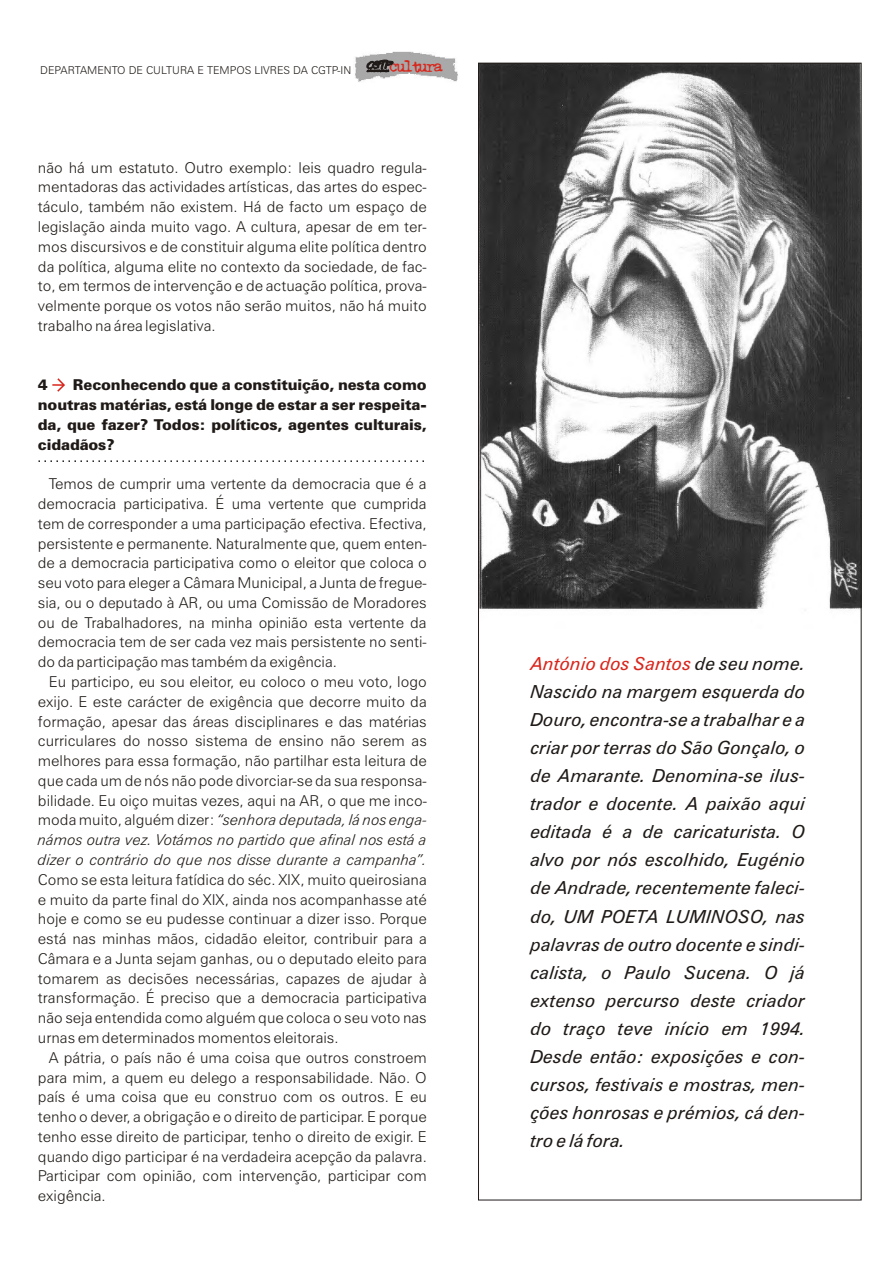
<style>
.page{position:relative;width:894px;height:1263px;background:#fff}
.page>*{position:absolute;margin:0;border:0;box-sizing:border-box;transform-origin:0 0}
.t1{font:italic 18px/28px "Zurich BT";color:#1f1a17;text-align:justify}
.t2{font:15px/19.8px "Zurich Lt BT";color:#1f1a17;text-align:justify}
.t3{font:15px/19.8px "Zurich Blk BT";letter-spacing:-.01em;color:#1f1a17;text-align:justify}
.t4{font:14.1px "Triumph Tippa";color:#d9261c}
.t5{font:10.95px "Zurich Lt BT";color:#1f1a17}
.s1{font-style:italic}
.s2{color:#d9261c}
</style>
<div class="page">
<img style="left:480px;top:65px;width:379px;height:544px">
<svg style="left:38px;top:460px;width:386px;height:2px"></svg>
<svg style="left:52px;top:378px;width:13px;height:14px"></svg>
<img style="left:355px;top:51px;width:103px;height:31px">
<svg style="left:367px;top:60px;width:26px;height:13px"></svg>
<p class="t5" style="left:40px;top:66px;width:313px">DEPARTAMENTO DE CULTURA E TEMPOS LIVRES DA CGTP-IN</p>
<p class="t4" style="left:390px;top:55px;width:55px">cu tl ura</p>
<p class="t2" style="left:38px;top:159px;width:390px">não há um estatuto. Outro exemplo: leis quadro regula&shy;mentadoras das actividades artísticas, das artes do espec&shy;táculo, também não existem. Há de facto um espaço de legislação ainda muito vago. A cultura, apesar de em ter&shy;mos discursivos e de constituir alguma elite política dentro da política, alguma elite no contexto da sociedade, de fac&shy;to, em termos de intervenção e de actuação política, prova&shy;velmente porque os votos não serão muitos, não há muito trabalho na área legislativa.</p>
<p class="t3" style="left:38px;top:376px;width:390px;text-indent:35px">Reconhecendo que a constituição, nesta como noutras matérias, está longe de estar a ser respeita&shy;da, que fazer? Todos: políticos, agentes culturais, cidadãos?</p>
<p class="t2" style="left:38px;top:475px;width:390px;text-indent:11px">Temos de cumprir uma vertente da democracia que é a democracia participativa. É uma vertente que cumprida tem de corresponder a uma participação efectiva. Efectiva, persistente e permanente. Naturalmente que, quem enten&shy;de a democracia participativa como o eleitor que coloca o seu voto para eleger a Câmara Municipal, a Junta de fregue&shy;sia, ou o deputado à AR, ou uma Comissão de Moradores ou de Trabalhadores, na minha opinião esta vertente da democracia tem de ser cada vez mais persistente no senti&shy;do da participação mas também da exigência.</p>
<p class="t2" style="left:38px;top:673px;width:391px;text-indent:11px">Eu participo, eu sou eleitor, eu coloco o meu voto, logo exijo. E este carácter de exigência que decorre muito da formação, apesar das áreas disciplinares e das matérias curriculares do nosso sistema de ensino não serem as melhores para essa formação, não partilhar esta leitura de que cada um de nós não pode divorciar-se da sua responsa&shy;bilidade. Eu oiço muitas vezes, aqui na AR, o que me inco&shy;moda muito, alguém dizer: <span class="s1">“senhora deputada, lá nos enga&shy;námos outra vez. Votámos no partido que afinal nos está a dizer o contrário do que nos disse durante a campanha”.</span></p>
<p class="t2" style="left:38px;top:871px;width:390px">Como se esta leitura fatídica do séc. XIX, muito queirosiana e muito da parte final do XIX, ainda nos acompanhasse até hoje e como se eu pudesse continuar a dizer isso. Porque está nas minhas mãos, cidadão eleitor, contribuir para a Câmara e a Junta sejam ganhas, ou o deputado eleito para tomarem as decisões necessárias, capazes de ajudar à transformação. É preciso que a democracia participativa não seja entendida como alguém que coloca o seu voto nas urnas em determinados momentos eleitorais.</p>
<p class="t2" style="left:38px;top:1049px;width:390px;text-indent:11px">A pátria, o país não é uma coisa que outros constroem para mim, a quem eu delego a responsabilidade. Não. O país é uma coisa que eu construo com os outros. E eu tenho o dever, a obrigação e o direito de participar. E porque tenho esse direito de participar, tenho o direito de exigir. E quando digo participar é na verdadeira acepção da palavra.<br>Participar com opinião, com intervenção, participar com exigência.</p>
<p class="t3" style="left:38px;top:376px;width:11px">4</p>
<p class="t1" style="left:531px;top:651px;width:277px"><span class="s2">António dos Santos</span> de seu nome.<br>Nascido na margem esquerda do Douro, encontra-se a trabalhar e a criar por terras do São Gonçalo, o de Amarante. Denomina-se ilus&shy;trador e docente. A paixão aqui editada é a de caricaturista. O alvo por nós escolhido, Eugénio de Andrade, recentemente faleci&shy;do, UM POETA LUMINOSO, nas palavras de outro docente e sindi&shy;calista, o Paulo Sucena. O já extenso percurso deste criador do traço teve início em 1994.<br>Desde então: exposições e con&shy;cursos, festivais e mostras, men&shy;ções honrosas e prémios, cá den&shy;tro e lá fora.</p>
</div>
